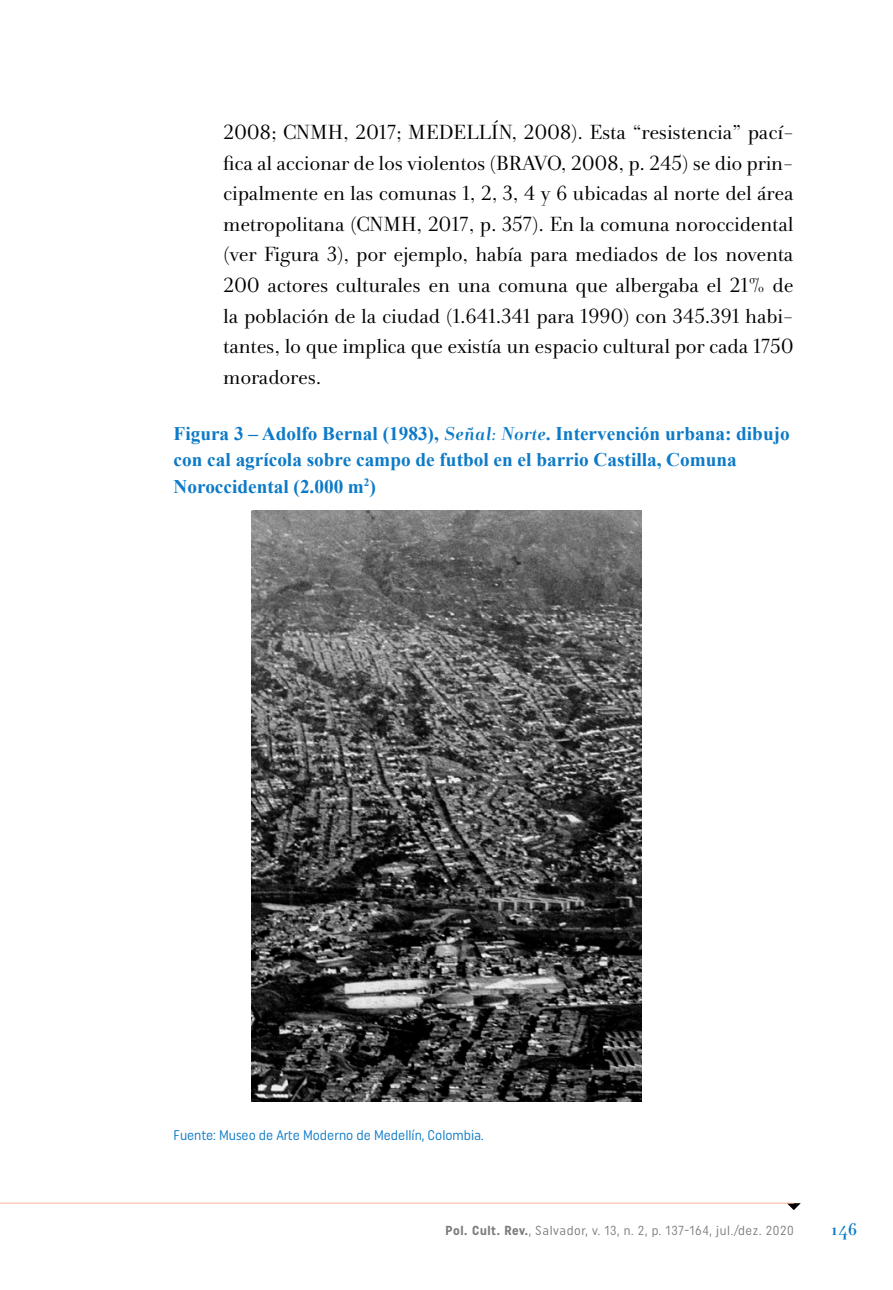
<style>
.page{position:relative;width:893px;height:1290px;background:#fff}
.page>*{position:absolute;margin:0;border:0;box-sizing:border-box;transform-origin:0 0}
.t1{font:21px/30.6px "Andrade Pro";letter-spacing:-.015em;color:#000;text-align:justify}
.t2{font:700 19.25px/26.2px "Times New Roman";color:#0c7ac7}
.t3{font:700 17.5px "Andrade Pro";color:#0c7ac7}
.t4{font:14px "Uniform Condensed";color:#0c7ac7}
.t5{font:13.12px "Uniform Condensed";letter-spacing:.05em;color:#7c7b7b}
.s1{font-family:"Andrade";font-style:italic}
.s2{font-weight:700}
</style>
<div class="page">
<svg style="left:787px;top:1203px;width:14px;height:7px"></svg>
<hr style="left:0;top:1203px;width:794px;height:1px;background:#ffb596">
<img style="left:251px;top:511px;width:391px;height:590px">
<p class="t1" style="left:223px;top:117px;width:572px">2008; CNMH, 2017; MEDELLÍN, 2008). Esta “resistencia” pací&shy;fica al accionar de los violentos (BRAVO, 2008, p. 245) se dio prin&shy;cipalmente en las comunas 1, 2, 3, 4 y 6 ubicadas al norte del área metropolitana (CNMH, 2017, p. 357). En la comuna noroccidental (ver Figura 3), por ejemplo, había para mediados de los noventa 200 actores culturales en una comuna que albergaba el 21% de la población de la ciudad (1.641.341 para 1990) con 345.391 habi&shy;tantes, lo que implica que existía un espacio cultural por cada 1750 moradores.</p>
<p class="t2" style="left:174px;top:420px;width:618px">Figura 3 – Adolfo Bernal (1983), <span class="s1">Señal: Norte</span>. Intervención urbana: dibujo con cal agrícola sobre campo de futbol en el barrio Castilla, Comuna<br>Noroccidental (2.000 m<sup>2</sup>)</p>
<p class="t4" style="left:174px;top:1126px;width:312px">Fuente: Museo de Arte Moderno de Medellín, Colombia.</p>
<p class="t5" style="left:445px;top:1223px;width:350px"><span class="s2">Pol. Cult. Rev.</span>, Salvador, v. 13, n. 2, p. 137-164, jul./dez. 2020</p>
<p class="t3" style="left:829px;top:1218px;width:29px">146</p>
</div>
